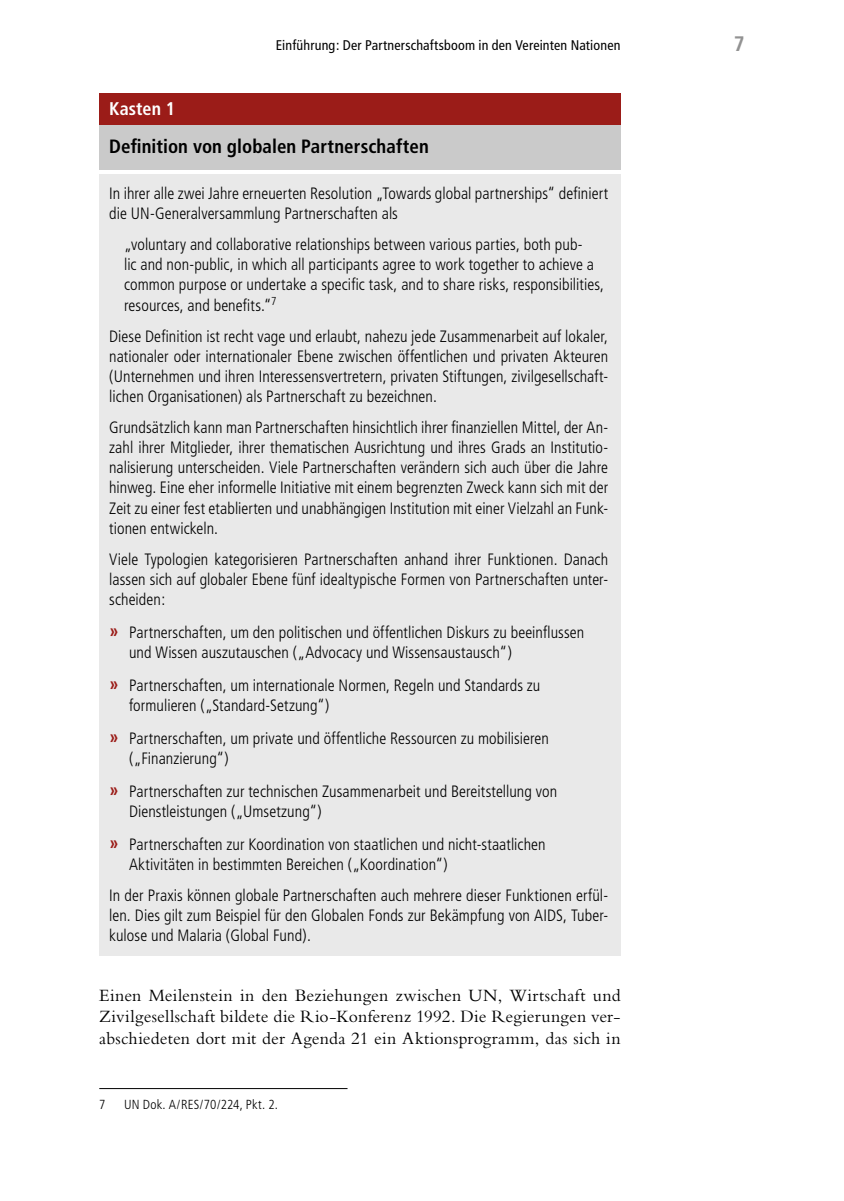
<style>
.page{position:relative;width:844px;height:1201px;background:#fff}
.page>*{position:absolute;margin:0;border:0;box-sizing:border-box;transform-origin:0 0}
.t1{font:700 condensed 21px "Frutiger";color:#929292}
.t2{font:700 condensed 19.25px "Frutiger";letter-spacing:.005em;color:#000}
.t3{font:700 condensed 18.38px "Frutiger";letter-spacing:.01em;color:#fff}
.t4{font:18.03px/21.9px "Bembo Std";letter-spacing:.01em;color:#000;text-align:justify}
.t5{font:300 condensed 16.45px/20.1px "Frutiger";letter-spacing:.005em;color:#000}
.t6{font:condensed 14px "Frutiger";letter-spacing:.015em;color:#000}
.t7{font:300 condensed 13.12px "Frutiger";letter-spacing:.015em;color:#000}
.s1{font-weight:700;font-size:18.55px;color:#9b1c18}
</style>
<div class="page">
<div style="left:99px;top:93px;width:521px;height:32px;background:#9b1c18"></div>
<div style="left:99px;top:125px;width:521px;height:44px;background:#cacaca"></div>
<div style="left:99px;top:174px;width:521px;height:781px;background:#e9e9e9"></div>
<hr style="left:99px;top:1088px;width:248px;height:1px;background:#000">
<p class="t6" style="left:276px;top:37px;width:346px">Einführung: Der Partnerschaftsboom in den Vereinten Nationen</p>
<p class="t1" style="left:733px;top:31px;width:12px">7</p>
<p class="t3" style="left:109px;top:98px;width:67px">Kasten 1</p>
<p class="t2" style="left:109px;top:135px;width:321px">Definition von globalen Partnerschaften</p>
<p class="t5" style="left:109px;top:183px;width:500px">In ihrer alle zwei Jahre erneuerten Resolution „Towards global partnerships“ definiert die UN-Generalversammlung Partnerschaften als</p>
<p class="t5" style="left:124px;top:235px;width:481px">„voluntary and collaborative relationships between various parties, both pub-<br>lic and non-public, in which all participants agree to work together to achieve a common purpose or undertake a specific task, and to share risks, responsibilities, resources, and benefits.“<sup>7</sup></p>
<p class="t5" style="left:109px;top:326px;width:500px;text-align:justify">Diese Definition ist recht vage und erlaubt, nahezu jede Zusammenarbeit auf lokaler, nationaler oder internationaler Ebene zwischen öffentlichen und privaten Akteuren (Unternehmen und ihren Interessensvertretern, privaten Stiftungen, zivilgesellschaft&shy;lichen Organisationen) als Partnerschaft zu bezeichnen.</p>
<p class="t5" style="left:109px;top:417px;width:500px;text-align:justify">Grundsätzlich kann man Partnerschaften hinsichtlich ihrer finanziellen Mittel, der An&shy;zahl ihrer Mitglieder, ihrer thematischen Ausrichtung und ihres Grads an Institutio&shy;nalisierung unterscheiden. Viele Partnerschaften verändern sich auch über die Jahre hinweg. Eine eher informelle Initiative mit einem begrenzten Zweck kann sich mit der Zeit zu einer fest etablierten und unabhängigen Institution mit einer Vielzahl an Funk&shy;tionen entwickeln.</p>
<p class="t5" style="left:109px;top:549px;width:500px;text-align:justify">Viele Typologien kategorisieren Partnerschaften anhand ihrer Funktionen. Danach lassen sich auf globaler Ebene fünf idealtypische Formen von Partnerschaften unter&shy;scheiden:</p>
<p class="t5" style="left:129px;top:622px;width:456px;text-indent:-20px"><span class="s1">»</span> Partnerschaften, um den politischen und öffentlichen Diskurs zu beeinflussen und Wissen auszutauschen („Advocacy und Wissensaustausch“)</p>
<p class="t5" style="left:129px;top:675px;width:412px;text-indent:-20px"><span class="s1">»</span> Partnerschaften, um internationale Normen, Regeln und Standards zu formulieren („Standard-Setzung“)</p>
<p class="t5" style="left:129px;top:728px;width:421px;text-indent:-20px"><span class="s1">»</span> Partnerschaften, um private und öffentliche Ressourcen zu mobilisieren („Finanzierung“)</p>
<p class="t5" style="left:129px;top:781px;width:429px;text-indent:-20px"><span class="s1">»</span> Partnerschaften zur technischen Zusammenarbeit und Bereitstellung von<br>Dienstleistungen („Umsetzung“)</p>
<p class="t5" style="left:129px;top:834px;width:418px;text-indent:-20px"><span class="s1">»</span> Partnerschaften zur Koordination von staatlichen und nicht-staatlichen<br>Aktivitäten in bestimmten Bereichen („Koordination“)</p>
<p class="t5" style="left:109px;top:885px;width:500px;text-align:justify">In der Praxis können globale Partnerschaften auch mehrere dieser Funktionen erfül&shy;len. Dies gilt zum Beispiel für den Globalen Fonds zur Bekämpfung von AIDS, Tuber&shy;kulose und Malaria (Global Fund).</p>
<p class="t4" style="left:99px;top:983px;width:522px">Einen Meilenstein in den Beziehungen zwischen UN, Wirtschaft und Zivilgesellschaft bildete die Rio-Konferenz 1992. Die Regierungen ver&shy;abschiedeten dort mit der Agenda 21 ein Aktionsprogramm, das sich in</p>
<p class="t7" style="left:99px;top:1097px;width:8px">7</p>
<p class="t7" style="left:124px;top:1097px;width:155px">UN Dok. A/RES/70/224, Pkt. 2.</p>
</div>
